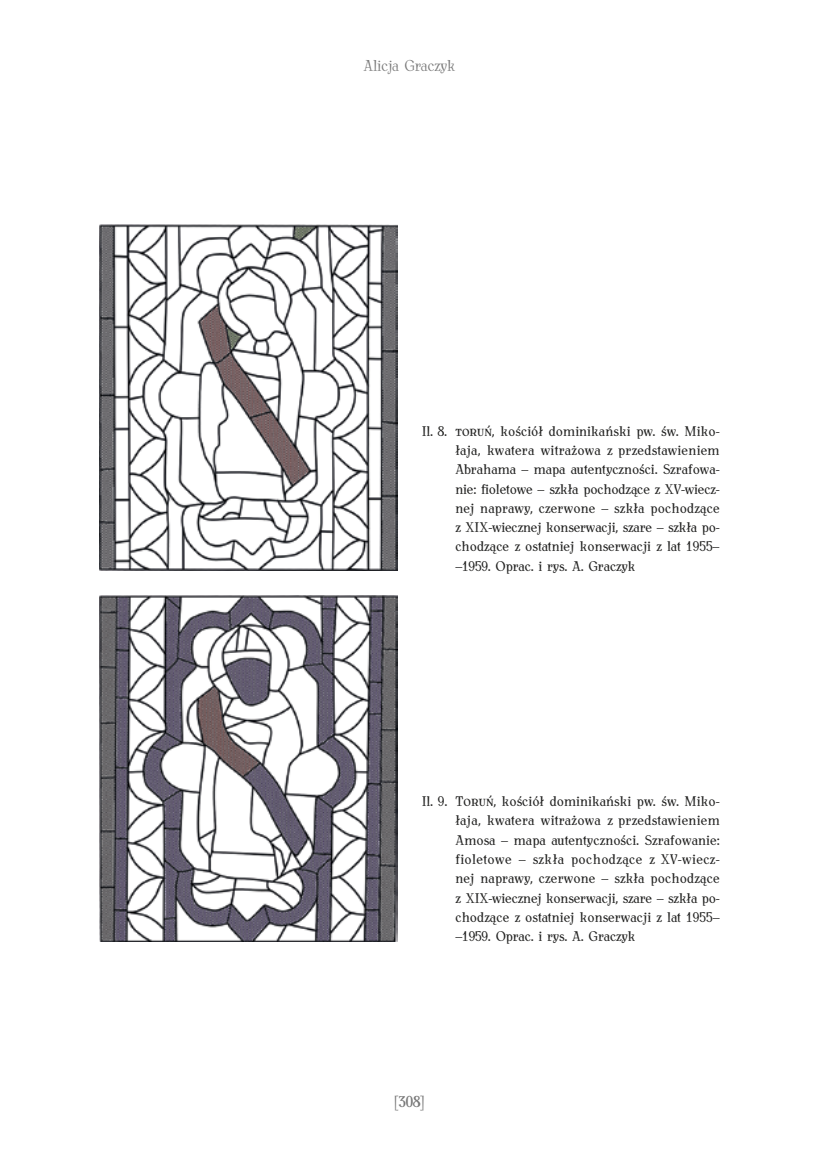
<style>
.page{position:relative;width:819px;height:1166px;background:#fff}
.page>*{position:absolute;margin:0;border:0;box-sizing:border-box;transform-origin:0 0}
.t1{font:300 15.75px "Antykwa Torunska Cond";letter-spacing:-.01em;color:#787878}
.t2{font:15.75px "Antykwa Torunska Cond Med";color:#787878}
.t3{font:14px/19.2px "Antykwa Torunska Cond";letter-spacing:-.005em;color:#222221;text-align:justify}
</style>
<div class="page">
<img style="left:99px;top:225px;width:298px;height:345px">
<img style="left:99px;top:595px;width:298px;height:346px">
<p class="t1" style="left:363px;top:54px;width:94px">Alicja Graczyk</p>
<p class="t3" style="left:455px;top:420px;width:266px;text-indent:-34px">Il. 8. toruń, kościół dominikański pw. św. Miko&shy;łaja, kwatera witrażowa z przedstawieniem Abrahama – mapa autentyczności. Szrafowa&shy;nie: fioletowe – szkła pochodzące z XV-wiecz&shy;nej naprawy, czerwone – szkła pochodzące z XIX-wiecznej konserwacji, szare – szkła po&shy;chodzące z ostatniej konserwacji z lat 1955– –1959. Oprac. i rys. A. Graczyk</p>
<p class="t3" style="left:455px;top:791px;width:266px;text-indent:-34px">Il. 9. Toruń, kościół dominikański pw. św. Miko&shy;łaja, kwatera witrażowa z przedstawieniem Amosa – mapa autentyczności. Szrafowanie: fioletowe – szkła pochodzące z XV-wiecz&shy;nej naprawy, czerwone – szkła pochodzące z XIX-wiecznej konserwacji, szare – szkła po&shy;chodzące z ostatniej konserwacji z lat 1955– –1959. Oprac. i rys. A. Graczyk</p>
<p class="t2" style="left:394px;top:1089px;width:31px">[308]</p>
</div>
